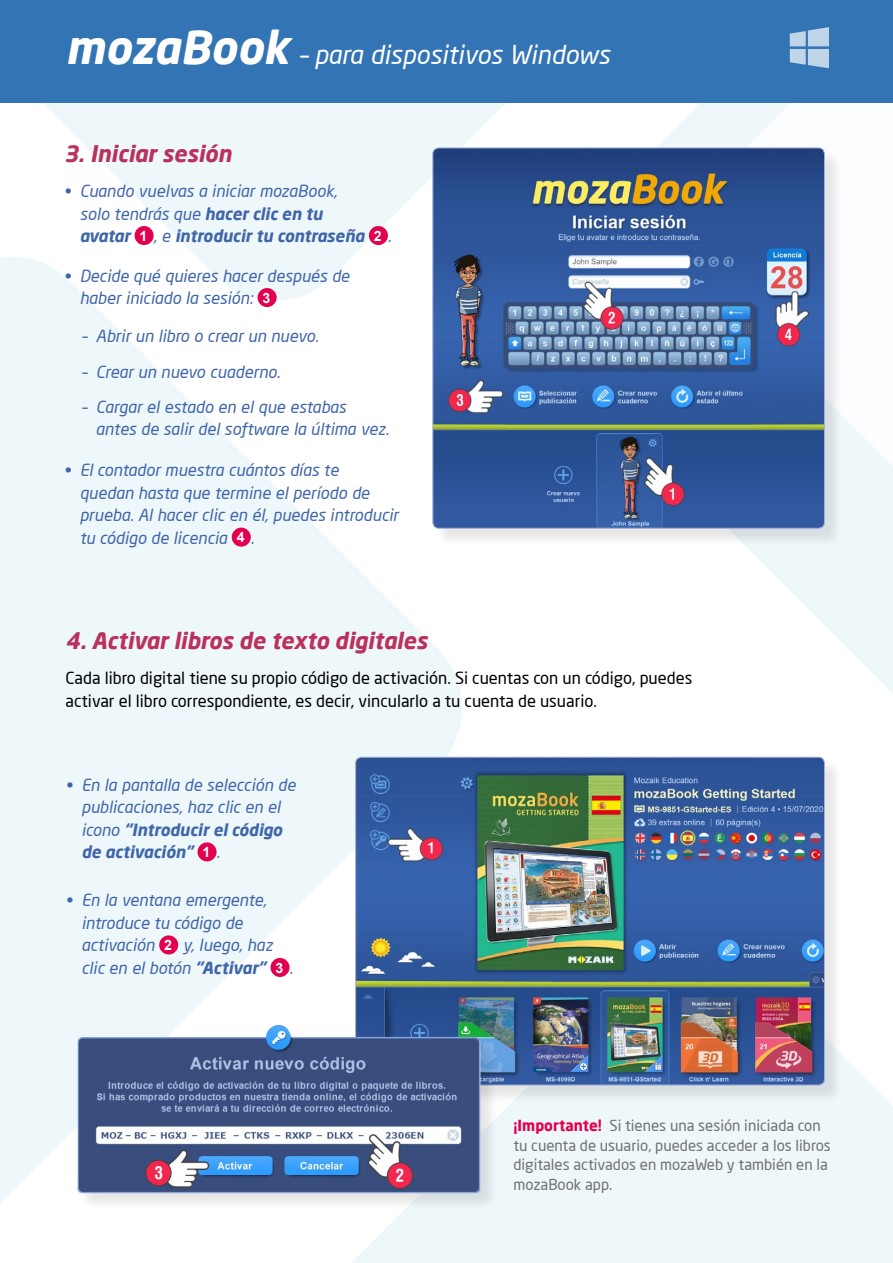
<style>
.page{position:relative;width:893px;height:1263px;background:#fff}
.page>*{position:absolute;margin:0;border:0;box-sizing:border-box;transform-origin:0 0}
.t1{font:italic 25.5px "Neo Sans Pro";color:#fff}
.t2{font:italic 700 22.5px "Neo Sans Pro";color:#b9315c}
.t3{font:italic 16.5px/22.5px "Neo Sans Pro";color:#4066aa}
.t4{font:16.5px/22.5px "Neo Sans Pro";color:#000}
.t5{font:15px/19.5px "Neo Sans Pro";color:#707172}
.s1{font-weight:700;font-size:45px}
.s2{font-weight:700}
.s3{font-family:"Arial";font-weight:700;font-style:normal;font-size:14.25px;color:#fff}
.s4{font-weight:700;color:#e3004f}
</style>
<div class="page">
<img style="left:0;top:102px;width:893px;height:1161px">
<div style="left:0;top:0;width:893px;height:102px;background:#3374b5"></div>
<div style="left:135px;top:226px;width:19px;height:19px;background:#e3004f;border-radius:50%"></div>
<div style="left:369px;top:226px;width:19px;height:19px;background:#e3004f;border-radius:50%"></div>
<div style="left:258px;top:288px;width:19px;height:19px;background:#e3004f;border-radius:50%"></div>
<div style="left:232px;top:528px;width:19px;height:19px;background:#e3004f;border-radius:50%"></div>
<div style="left:435px;top:150px;width:408px;height:397px;background:#000;opacity:.1"></div>
<img style="left:433px;top:148px;width:391px;height:380px">
<div style="left:433px;top:148px;width:392px;height:380px;border:1px solid #a5aed5;border-radius:6px"></div>
<div style="left:198px;top:842px;width:19px;height:19px;background:#e3004f;border-radius:50%"></div>
<div style="left:159px;top:935px;width:19px;height:19px;background:#e3004f;border-radius:50%"></div>
<div style="left:270px;top:958px;width:20px;height:19px;background:#e3004f;border-radius:50%"></div>
<div style="left:358px;top:759px;width:485px;height:345px;background:#000;opacity:.1"></div>
<img style="left:356px;top:757px;width:468px;height:328px">
<div style="left:80px;top:1028px;width:419px;height:183px;background:#000;opacity:.1"></div>
<img style="left:74px;top:1022px;width:412px;height:173px">
<svg style="left:790px;top:27px;width:39px;height:41px"></svg>
<h1 class="t1" style="left:66px;top:39px;width:546px"><span class="s1">mozaBook</span> – para dispositivos Windows</h1>
<h2 class="t2" style="left:64px;top:139px;width:169px">3. Iniciar sesión</h2>
<p class="t3" style="left:80px;top:179px;width:313px;text-indent:-16px">• Cuando vuelvas a iniciar mozaBook,<br>solo tendrás que <span class="s2">hacer clic en tu<br>avatar</span> <span class="s3">1</span> , e <span class="s2">introducir tu contraseña</span> <span class="s3">2</span> .</p>
<p class="t3" style="left:80px;top:264px;width:271px;text-indent:-16px">• Decide qué quieres hacer después de haber iniciado la sesión: <span class="s3">3</span></p>
<p class="t3" style="left:82px;top:325px;width:238px">– Abrir un libro o crear un nuevo.</p>
<p class="t3" style="left:82px;top:360px;width:200px">– Crear un nuevo cuaderno.</p>
<p class="t3" style="left:96px;top:395px;width:295px;text-indent:-14px">– Cargar el estado en el que estabas antes de salir del software la última vez.</p>
<p class="t3" style="left:80px;top:459px;width:320px;text-indent:-16px">• El contador muestra cuántos días te<br>quedan hasta que termine el período de prueba. Al hacer clic en él, puedes introducir tu código de licencia <span class="s3">4</span> .</p>
<h2 class="t2" style="left:66px;top:626px;width:363px">4. Activar libros de texto digitales</h2>
<p class="t4" style="left:66px;top:666px;width:628px">Cada libro digital tiene su propio código de activación. Si cuentas con un código, puedes activar el libro correspondiente, es decir, vincularlo a tu cuenta de usuario.</p>
<p class="t3" style="left:81px;top:773px;width:216px;text-indent:-16px">• En la pantalla de selección de publicaciones, haz clic en el icono <span class="s2">“Introducir el código de activación”</span> <span class="s3">1</span> .</p>
<p class="t3" style="left:81px;top:889px;width:213px;text-indent:-16px">• En la ventana emergente, introduce tu código de activación <span class="s3">2</span> y, luego, haz clic en el botón <span class="s2">“Activar”</span> <span class="s3">3</span> .</p>
<p class="t5" style="left:513px;top:1116px;width:319px"><span class="s4">¡Importante!</span> Si tienes una sesión iniciada con tu cuenta de usuario, puedes acceder a los libros digitales activados en mozaWeb y también en la mozaBook app.</p>
</div>
